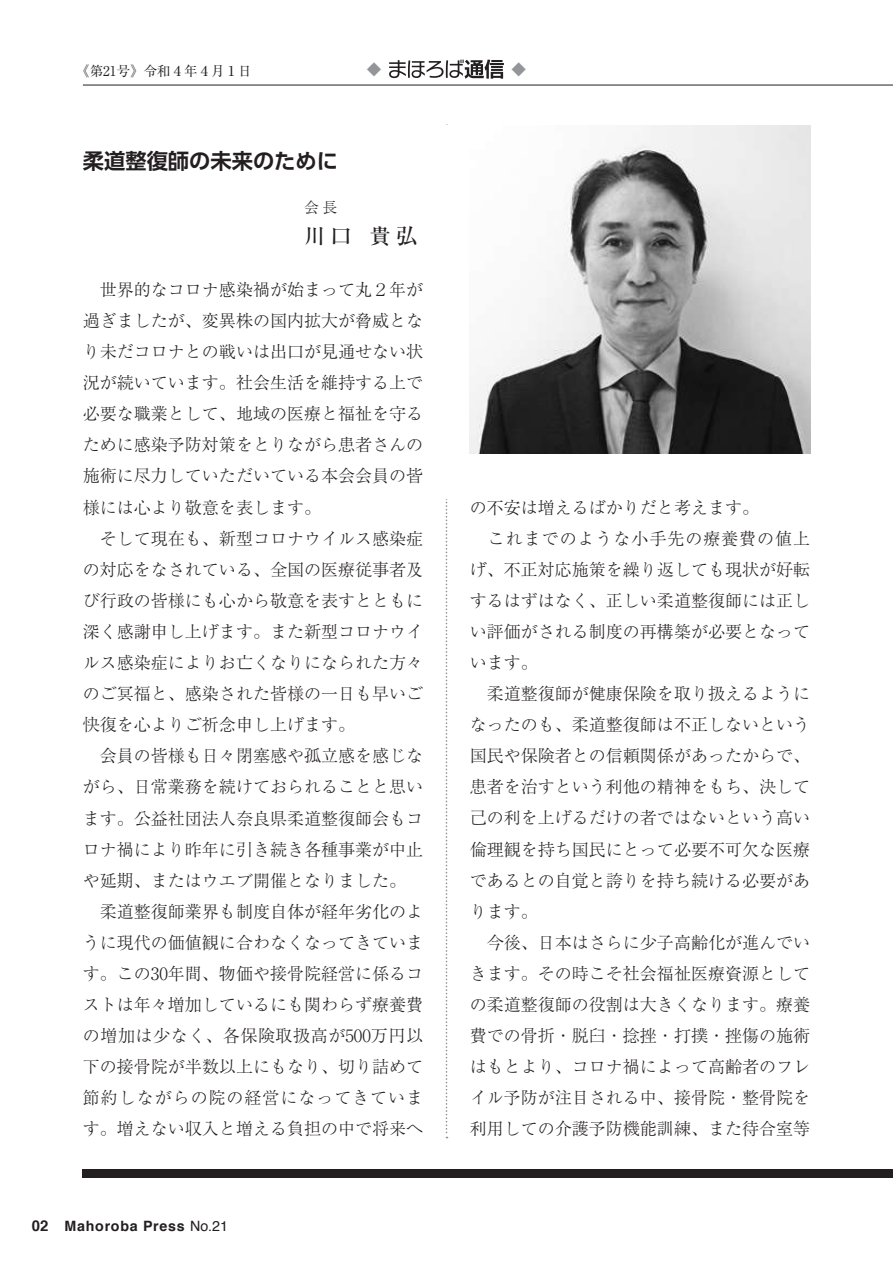
<style>
.page{position:relative;width:893px;height:1263px;background:#fff}
.page>*{position:absolute;margin:0;border:0;box-sizing:border-box;transform-origin:0 0}
.t1{font:700 21.3px "UD Shin Go Pr 6 De";color:#231f20}
.t2{font:500 21.3px "Ryumin Pr 6";color:#231f20}
.t3{font:300 16.95px/31px "Ryumin Pr 6";color:#231f20}
.t4{font:500 14.85px "Ryumin Pr 6";color:#939598;scale:1.17 1}
.t5{font:300 14.85px "Ryumin Pr 6";color:#231f20}
.t6{font:700 14.25px "Helvetica";letter-spacing:.05em;color:#231f20}
.t7{font:13.5px "Ryumin Pr 6";color:#231f20}
.s1{font-size:14.85px}
.s2{font-weight:400}
</style>
<div class="page">
<hr style="left:83px;top:85px;width:810px;height:1px;background:#231f20">
<svg style="left:389px;top:60px;width:115px;height:19px"></svg>
<svg style="left:446px;top:499px;width:1px;height:639px"></svg>
<img style="left:470px;top:125px;width:340px;height:328px">
<div style="left:83px;top:1169px;width:810px;height:9px;background:#231f20"></div>
<p class="t7" style="left:76px;top:60px;width:177px">《第21号》令和4年4月1日</p>
<p class="t4" style="left:365px;top:58px;width:16px">♦</p>
<p class="t4" style="left:510px;top:58px;width:16px">♦</p>
<p class="t1" style="left:83px;top:144px;width:257px">柔道整復師の未来のために</p>
<p class="t5" style="left:304px;top:196px;width:35px">会長</p>
<p class="t2" style="left:304px;top:219px;width:115px">川口 貴弘</p>
<p class="t3" style="left:83px;top:273px;width:342px">　世界的なコロナ感染禍が始まって丸２年が過ぎましたが、変異株の国内拡大が脅威となり未だコロナとの戦いは出口が見通せない状況が続いています。社会生活を維持する上で必要な職業として、地域の医療と福祉を守るために感染予防対策をとりながら患者さんの施術に尽力していただいている本会会員の皆様には心より敬意を表します。<br>　そして現在も、新型コロナウイルス感染症の対応をなされている、全国の医療従事者及び行政の皆様にも心から敬意を表すとともに深く感謝申し上げます。また新型コロナウイルス感染症によりお亡くなりになられた方々のご冥福と、感染された皆様の一日も早いご快復を心よりご祈念申し上げます。<br>　会員の皆様も日々閉塞感や孤立感を感じながら、日常業務を続けておられることと思います。公益社団法人奈良県柔道整復師会もコロナ禍により昨年に引き続き各種事業が中止や延期、またはウエブ開催となりました。　柔道整復師業界も制度自体が経年劣化のように現代の価値観に合わなくなってきています。この30年間、物価や接骨院経営に係るコストは年々増加しているにも関わらず療養費の増加は少なく、各保険取扱高が500万円以下の接骨院が半数以上にもなり、切り詰めて節約しながらの院の経営になってきています。増えない収入と増える負担の中で将来へ</p>
<p class="t6" style="left:32px;top:1215px;width:198px"><span class="s1">02</span> Mahoroba Press <span class="s2">No.21</span></p>
<p class="t3" style="left:470px;top:491px;width:342px">の不安は増えるばかりだと考えます。<br>　これまでのような小手先の療養費の値上げ、不正対応施策を繰り返しても現状が好転するはずはなく、正しい柔道整復師には正しい評価がされる制度の再構築が必要となっています。<br>　柔道整復師が健康保険を取り扱えるようになったのも、柔道整復師は不正しないという国民や保険者との信頼関係があったからで、患者を治すという利他の精神をもち、決して己の利を上げるだけの者ではないという高い倫理観を持ち国民にとって必要不可欠な医療であるとの自覚と誇りを持ち続ける必要があります。<br>　今後、日本はさらに少子高齢化が進んでいきます。その時こそ社会福祉医療資源としての柔道整復師の役割は大きくなります。療養費での骨折・脱臼・捻挫・打撲・挫傷の施術はもとより、コロナ禍によって高齢者のフレイル予防が注目される中、接骨院・整骨院を利用しての介護予防機能訓練、また待合室等</p>
</div>
